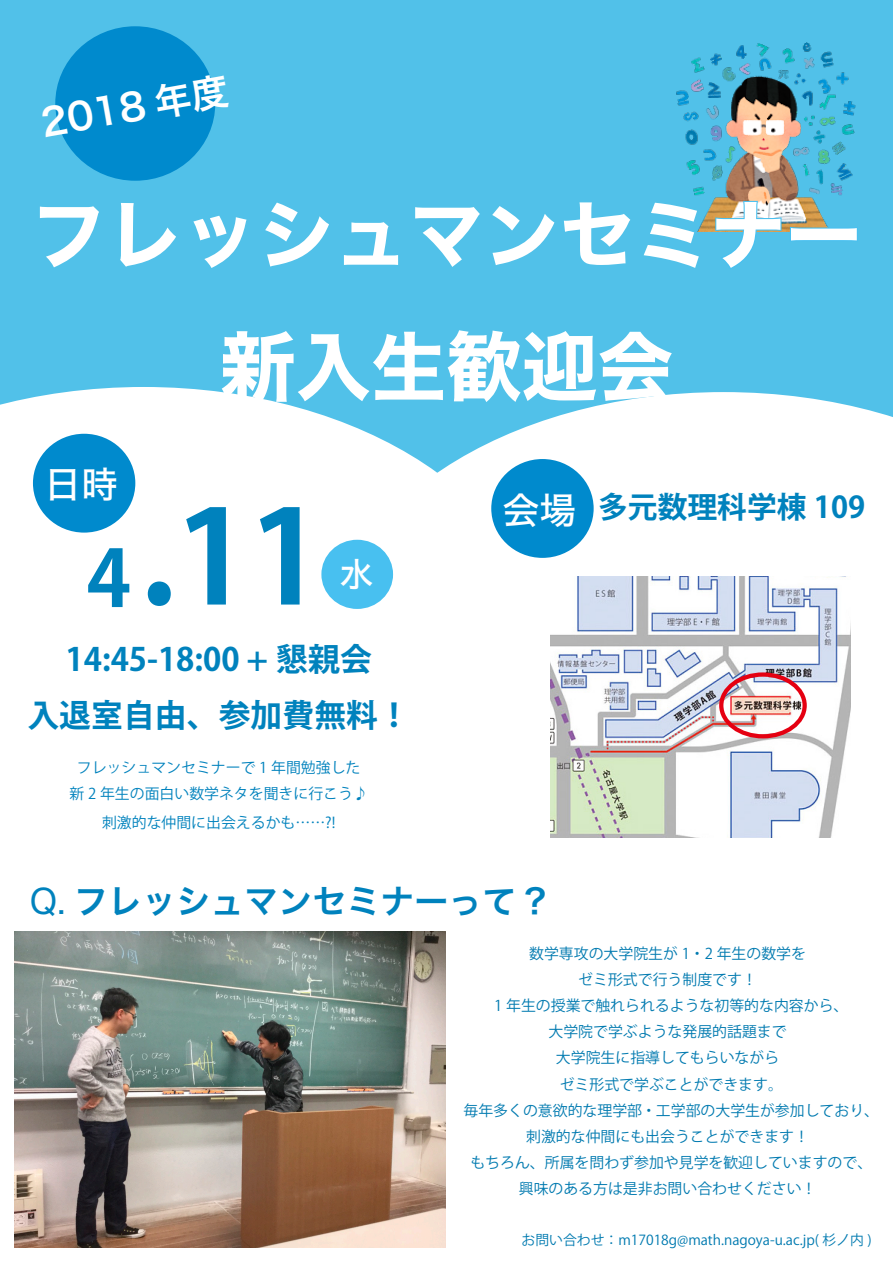
<style>
.page{position:relative;width:893px;height:1263px;background:#fff}
.page>*{position:absolute;margin:0;border:0;box-sizing:border-box;transform-origin:0 0}
.t1{font:700 128.85px "Koz Go Pr 6 N";color:#0082bd}
.t2{font:700 77.85px "Koz Go Pr 6 N";color:#0082bd}
.t3{font:75.45px "Hiragino Sans W7";color:#fff}
.t4{font:37.2px "Hiragino Sans W6";color:#fff}
.t5{font:36.75px "Hiragino Sans W5";color:#fff}
.t6{font:34.05px "Hiragino Sans W6";color:#0082bd}
.t7{font:34.05px "Hiragino Sans W5";color:#fff}
.t8{font:700 31.95px "Koz Go Pr 6 N";color:#0082bd}
.t9{font:700 29.7px "Koz Go Pr 6 N";color:#0082bd}
.t10{font:14.85px "Koz Go Pr 6 N";color:#007ab0}
.t11{font:14.85px "Koz Go Pr 6 N";color:#0082bd}
.t12{font:13.8px "Koz Go Pr 6 N";color:#007ab0}
.s1{font-family:"Hiragino Sans W4"}
</style>
<div class="page">
<div style="left:0;top:0;width:893px;height:520px;background:#51c1e9"></div>
<div style="left:0;top:387px;width:327px;height:198px;background:#fff"></div>
<svg style="left:327px;top:392px;width:566px;height:321px;fill:#fff"></svg>
<div style="left:55px;top:26px;width:160px;height:155px;background:#008acd;border-radius:50%"></div>
<div style="left:33px;top:434px;width:102px;height:99px;background:#008acd;border-radius:50%"></div>
<div style="left:321px;top:540px;width:72px;height:69px;background:#48c0f0;border-radius:50%"></div>
<img style="left:550px;top:576px;width:300px;height:262px">
<div style="left:491px;top:459px;width:103px;height:99px;background:#008acd;border-radius:50%"></div>
<div style="left:719px;top:672px;width:88px;height:66px;border:4px solid #e50011;border-radius:50%"></div>
<img style="left:15px;top:931px;width:430px;height:317px">
<img style="left:676px;top:43px;width:180px;height:189px">
<svg style="left:714px;top:200px;width:69px;height:32px;background:#bbbba5"></svg>
<svg style="left:789px;top:226px;width:67px;height:6px"></svg>
<p class="t4" style="left:35px;top:90px;width:191px;rotate:-10deg">2018 年度</p>
<p class="t3" style="left:31px;top:176px;width:832px">フレッシュマンセミナー</p>
<p class="t3" style="left:220px;top:308px;width:454px">新入生歓迎会</p>
<p class="t5" style="left:44px;top:451px;width:75px">日時</p>
<p class="t2" style="left:86px;top:535px;width:46px">4</p>
<p class="t1" style="left:140px;top:485px;width:184px">.11</p>
<p class="t7" style="left:339px;top:543px;width:36px">水</p>
<p class="t5" style="left:503px;top:477px;width:75px">会場</p>
<p class="t9" style="left:598px;top:491px;width:268px">多元数理科学棟 109</p>
<p class="t8" style="left:66px;top:641px;width:308px">14:45-18:00 + 懇親会</p>
<p class="t8" style="left:27px;top:697px;width:384px">入退室自由、参加費無料!</p>
<p class="t11" style="left:77px;top:760px;width:285px">フレッシュマンセミナーで 1 年間勉強した</p>
<p class="t11" style="left:70px;top:786px;width:300px">新 2 年生の面白い数学ネタを聞きに行こう♪</p>
<p class="t11" style="left:102px;top:814px;width:235px">刺激的な仲間に出会えるかも... ... !?</p>
<p class="t6" style="left:30px;top:870px;width:518px"><span class="s1">Q.</span> フレッシュマンセミナーって ?</p>
<p class="t10" style="left:529px;top:945px;width:278px">数学専攻の大学院生が ・1 2 年生の数学を</p>
<p class="t10" style="left:578px;top:971px;width:180px">ゼミ形式で行う制度です!</p>
<p class="t10" style="left:494px;top:997px;width:356px">1 年生の授業で触れられるような初等的な内容から、</p>
<p class="t10" style="left:549px;top:1023px;width:240px">大学院で学ぶような発展的話題まで</p>
<p class="t10" style="left:556px;top:1050px;width:225px">大学院生に指導してもらいながら</p>
<p class="t10" style="left:560px;top:1076px;width:225px">ゼミ形式で学ぶことができます。</p>
<p class="t10" style="left:463px;top:1102px;width:417px">毎年多くの意欲的な理学部・工学部の大学生が参加しており、</p>
<p class="t10" style="left:526px;top:1128px;width:284px">刺激的な仲間にも出会うことができます!</p>
<p class="t10" style="left:470px;top:1154px;width:403px">もちろん、所属を問わず参加や見学を歓迎していますので、</p>
<p class="t10" style="left:519px;top:1180px;width:299px">興味のある方は是非お問い合わせください!</p>
<p class="t12" style="left:522px;top:1232px;width:352px">お問い合わせ：m17018g@math.nagoya .u- ac j p. ( 杉ノ内 (</p>
</div>
